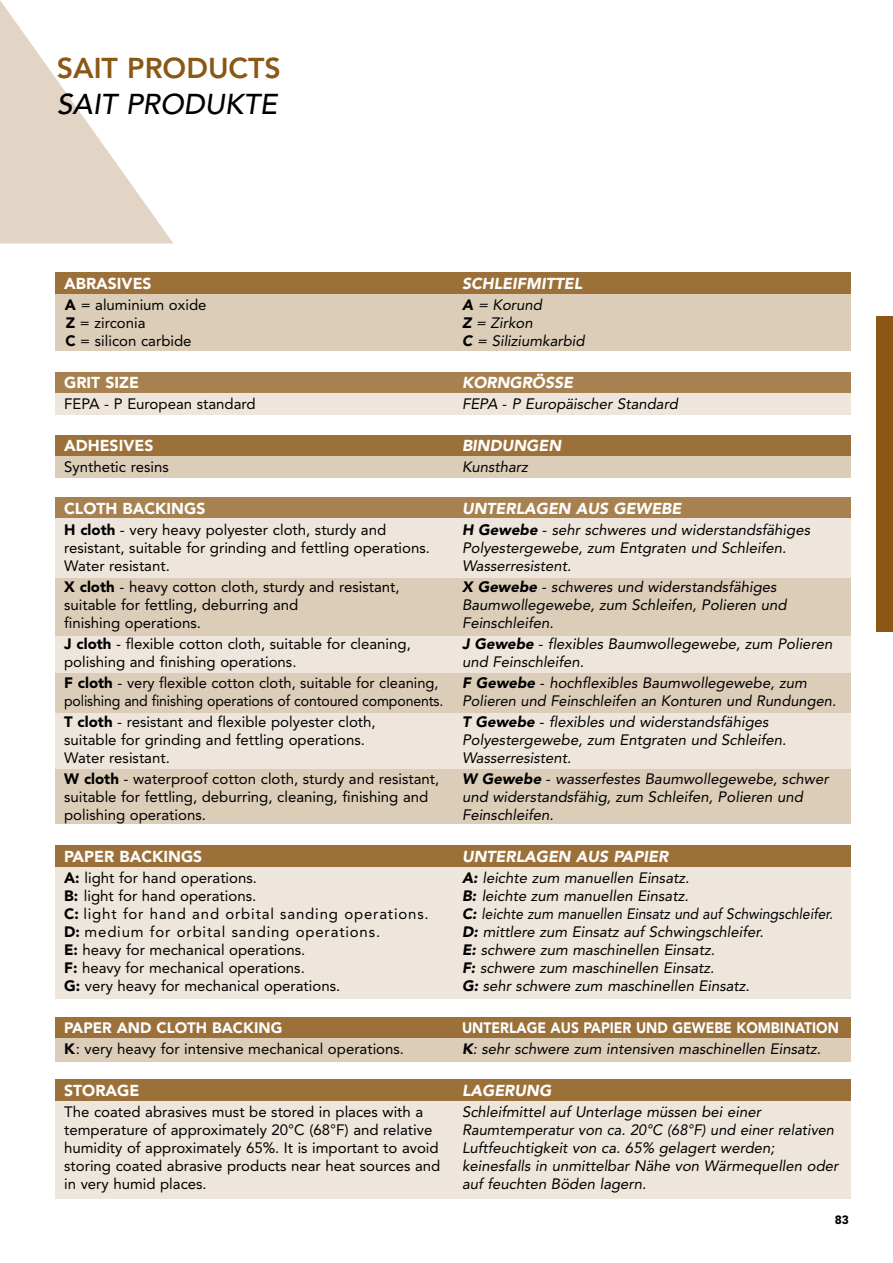
<style>
.page{position:relative;width:893px;height:1263px;background:#fff}
.page>*{position:absolute;margin:0;border:0;box-sizing:border-box;transform-origin:0 0}
.t1{font:800 28.5px "Avenir";color:#8b5715}
.t2{font:italic 500 28.5px "Avenir";color:#000}
.t3{font:italic 900 15.75px "Avenir";color:#fff}
.t4{font:900 15.75px "Avenir";color:#fff}
.t5{font:15px/18px "Avenir";color:#000}
.t6{font:italic 15px/18px "Avenir";color:#000}
.t7{font:900 12px "Avenir";color:#000}
.s1{font-weight:900}
.s2{font-weight:900;color:#fff}
.s3{font-style:normal}
.s4{font-weight:900;font-style:normal;color:#fff}
</style>
<div class="page">
<div style="left:55px;top:866px;width:795px;height:132px;background:#eee6dc"></div>
<div style="left:55px;top:1079px;width:795px;height:22px;background:#9c7039"></div>
<div style="left:55px;top:1101px;width:795px;height:97px;background:#eee6dc"></div>
<div style="left:55px;top:1017px;width:795px;height:22px;background:#9c7039"></div>
<div style="left:55px;top:766px;width:795px;height:58px;background:#dccdb9"></div>
<div style="left:55px;top:635px;width:795px;height:39px;background:#eee6dc"></div>
<div style="left:55px;top:497px;width:795px;height:21px;background:#a88150"></div>
<div style="left:55px;top:518px;width:795px;height:60px;background:#eee6dc"></div>
<div style="left:55px;top:435px;width:795px;height:22px;background:#9c7039"></div>
<div style="left:55px;top:456px;width:795px;height:22px;background:#dccdb9"></div>
<div style="left:55px;top:372px;width:795px;height:21px;background:#a88150"></div>
<div style="left:55px;top:1039px;width:795px;height:23px;background:#dccdb9"></div>
<div style="left:55px;top:845px;width:795px;height:21px;background:#9c7039"></div>
<div style="left:55px;top:711px;width:795px;height:58px;background:#eee6dc"></div>
<div style="left:55px;top:674px;width:795px;height:39px;background:#dccdb9"></div>
<div style="left:55px;top:578px;width:795px;height:57px;background:#dccdb9"></div>
<div style="left:55px;top:393px;width:795px;height:22px;background:#eee6dc"></div>
<div style="left:55px;top:293px;width:795px;height:58px;background:#dccdb9"></div>
<div style="left:55px;top:272px;width:795px;height:21px;background:#9c7039"></div>
<svg style="left:0;top:0;width:173px;height:243px"></svg>
<div style="left:876px;top:316px;width:17px;height:315px;background:#8b5715"></div>
<h1 class="t1" style="left:57px;top:57px;width:226px">SAIT PRODUCTS</h1>
<h1 class="t2" style="left:57px;top:93px;width:222px">SAIT PRODUKTE</h1>
<p class="t4" style="left:64px;top:277px;width:89px">ABRASIVES</p>
<p class="t5" style="left:65px;top:297px;width:143px"><span class="s1">A</span> = aluminium oxide<br><span class="s1">Z</span> = zirconia<br><span class="s1">C</span> = silicon carbide</p>
<p class="t4" style="left:64px;top:376px;width:76px">GRIT SIZE</p>
<p class="t5" style="left:64px;top:396px;width:193px">FEPA - P European standard</p>
<p class="t4" style="left:64px;top:439px;width:91px">ADHESIVES</p>
<p class="t5" style="left:64px;top:459px;width:106px">Synthetic resins</p>
<p class="t4" style="left:64px;top:502px;width:143px">CLOTH BACKINGS</p>
<p class="t5" style="left:64px;top:522px;width:367px"><span class="s1">H cloth</span> - very heavy polyester cloth, sturdy and resistant, suitable for grinding and fettling operations.<br>Water resistant.</p>
<p class="t5" style="left:64px;top:579px;width:337px"><span class="s1">X cloth</span> - heavy cotton cloth, sturdy and resistant, suitable for fettling, deburring and<br>finishing operations.</p>
<p class="t5" style="left:64px;top:636px;width:348px"><span class="s1">J cloth</span> - flexible cotton cloth, suitable for cleaning, polishing and finishing operations.</p>
<p class="t5" style="left:64px;top:675px;width:381px"><span class="s1">F cloth</span> - very flexible cotton cloth, suitable for cleaning, polishing and finishing operations of contoured components.</p>
<p class="t5" style="left:64px;top:714px;width:313px"><span class="s1">T cloth</span> - resistant and flexible polyester cloth, suitable for grinding and fettling operations.<br>Water resistant.</p>
<p class="t5" style="left:64px;top:771px;width:377px"><span class="s1">W cloth</span> - waterproof cotton cloth, sturdy and resistant, suitable for fettling, deburring, cleaning, finishing and polishing operations.</p>
<p class="t4" style="left:64px;top:850px;width:140px">PAPER BACKINGS</p>
<p class="t5" style="left:64px;top:870px;width:366px"><span class="s1">A:</span> light for hand operations.<br><span class="s1">B:</span> light for hand operations.<br><span class="s1">C:</span> light for hand and orbital sanding operations.<br><span class="s1">D:</span> medium for orbital sanding operations.<br><span class="s1">E:</span> heavy for mechanical operations.<br><span class="s1">F:</span> heavy for mechanical operations.<br><span class="s1">G:</span> very heavy for mechanical operations.</p>
<p class="t5" style="left:64px;top:1018px;width:341px;line-height:21px"><span class="s2">PAPER AND CLOTH BACKING<br></span><span class="s1">K</span>: very heavy for intensive mechanical operations.</p>
<p class="t4" style="left:64px;top:1084px;width:77px">STORAGE</p>
<p class="t5" style="left:64px;top:1104px;width:378px">The coated abrasives must be stored in places with a temperature of approximately 20°C (68°F) and relative humidity of approximately 65%. It is important to avoid storing coated abrasive products near heat sources and in very humid places.</p>
<p class="t3" style="left:462px;top:277px;width:122px">SCHLEIFMITTEL</p>
<p class="t6" style="left:462px;top:297px;width:124px"><span class="s1">A</span> = Korund<br><span class="s1">Z</span> = Zirkon<br><span class="s1">C</span> = Siliziumkarbid</p>
<p class="t3" style="left:462px;top:376px;width:113px">KORNGRÖSSE</p>
<p class="t6" style="left:462px;top:396px;width:217px">FEPA <span class="s3">-</span> P Europäischer Standard</p>
<p class="t3" style="left:462px;top:439px;width:101px">BINDUNGEN</p>
<p class="t6" style="left:462px;top:459px;width:67px">Kunstharz</p>
<p class="t3" style="left:462px;top:502px;width:221px">UNTERLAGEN AUS GEWEBE</p>
<p class="t6" style="left:462px;top:522px;width:350px"><span class="s1">H Gewebe</span> <span class="s3">-</span> sehr schweres und widerstandsfähiges<br>Polyestergewebe, zum Entgraten und Schleifen.<br>Wasserresistent.</p>
<p class="t6" style="left:462px;top:579px;width:326px"><span class="s1">X Gewebe</span> <span class="s3">-</span> schweres und widerstandsfähiges<br>Baumwollegewebe, zum Schleifen, Polieren und<br>Feinschleifen.</p>
<p class="t6" style="left:462px;top:636px;width:372px"><span class="s1">J Gewebe</span> <span class="s3">-</span> flexibles Baumwollegewebe, zum Polieren und Feinschleifen.</p>
<p class="t6" style="left:462px;top:675px;width:376px"><span class="s1">F Gewebe</span> <span class="s3">-</span> hochflexibles Baumwollegewebe, zum<br>Polieren und Feinschleifen an Konturen und Rundungen.</p>
<p class="t6" style="left:462px;top:714px;width:326px"><span class="s1">T Gewebe</span> <span class="s3">-</span> flexibles und widerstandsfähiges<br>Polyestergewebe, zum Entgraten und Schleifen.<br>Wasserresistent.</p>
<p class="t6" style="left:462px;top:771px;width:368px"><span class="s1">W Gewebe</span> <span class="s3">-</span> wasserfestes Baumwollegewebe, schwer und widerstandsfähig, zum Schleifen, Polieren und<br>Feinschleifen.</p>
<p class="t3" style="left:462px;top:850px;width:208px">UNTERLAGEN AUS PAPIER</p>
<p class="t6" style="left:462px;top:870px;width:372px"><span class="s1">A:</span> leichte zum manuellen Einsatz.<br><span class="s1">B:</span> leichte zum manuellen Einsatz.<br><span class="s1">C:</span> leichte zum manuellen Einsatz und auf Schwingschleifer.<br><span class="s1">D:</span> mittlere zum Einsatz auf Schwingschleifer.<br><span class="s1">E:</span> schwere zum maschinellen Einsatz.<br><span class="s1">F:</span> schwere zum maschinellen Einsatz.<br><span class="s1">G:</span> sehr schwere zum maschinellen Einsatz.</p>
<p class="t6" style="left:462px;top:1018px;width:378px;line-height:21px"><span class="s4">UNTERLAGE AUS PAPIER UND GEWEBE KOMBINATION<br></span><span class="s1">K</span>: sehr schwere zum intensiven maschinellen Einsatz.</p>
<p class="t3" style="left:462px;top:1084px;width:91px">LAGERUNG</p>
<p class="t6" style="left:462px;top:1104px;width:378px">Schleifmittel auf Unterlage müssen bei einer Raumtemperatur von ca. 20°C (68°F) und einer relativen Luftfeuchtigkeit von ca. 65% gelagert werden; keinesfalls in unmittelbar Nähe von Wärmequellen oder auf feuchten Böden lagern.</p>
<p class="t7" style="left:835px;top:1215px;width:16px">83</p>
</div>
